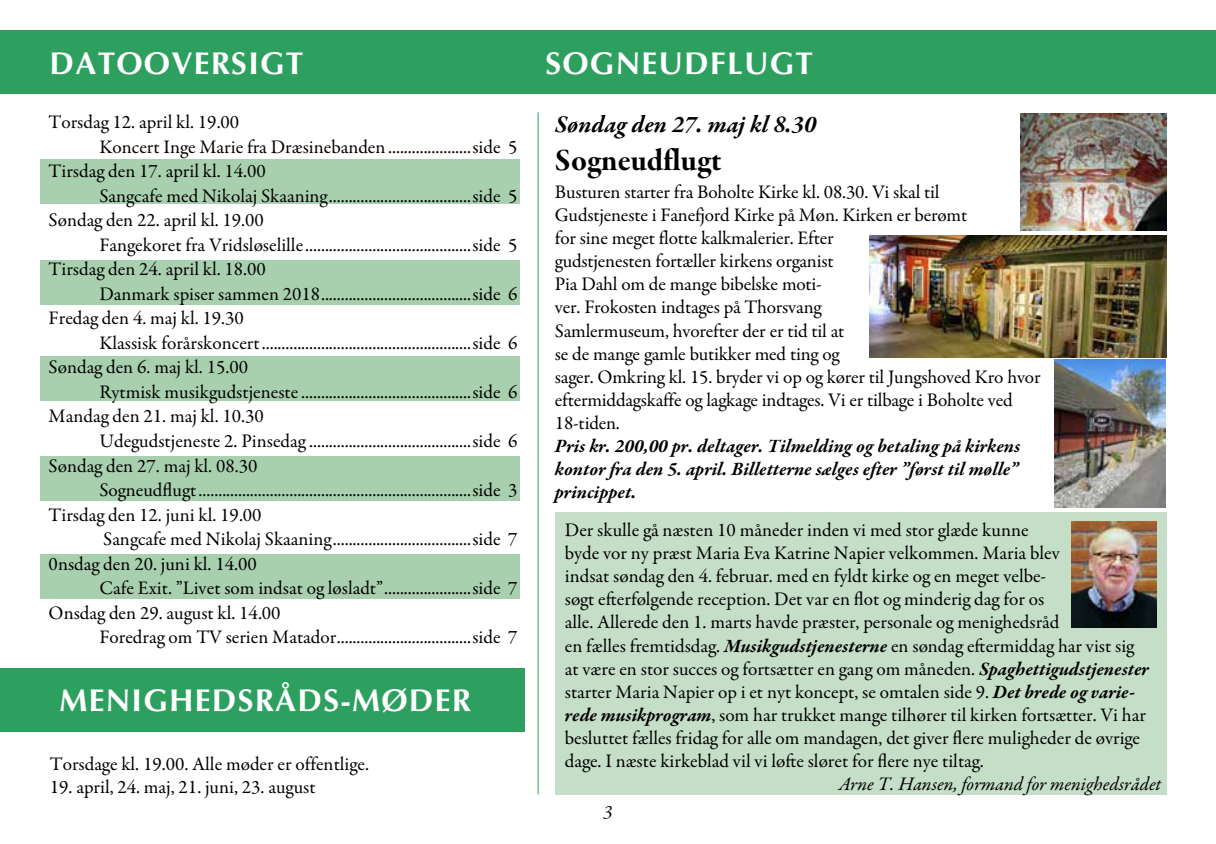
<style>
.page{position:relative;width:1216px;height:844px;background:#fff}
.page>*{position:absolute;margin:0;border:0;box-sizing:border-box;transform-origin:0 0}
.t1{font:700 31.5px "Optima";letter-spacing:.04em;color:#fff}
.t2{font:31.5px "Garamond Premr Pro Bd Subh";color:#000}
.t3{font:italic 700 24.5px "Garamond Premr Pro";color:#000}
.t4{font:19.25px/23.1px "Garamond Premr Pro";color:#000}
.t5{font:italic 700 19.25px/23.1px "Garamond Premr Pro";color:#000;text-align:justify}
.t6{font:italic 19.25px "Garamond Premr Pro";color:#000}
.s1{font-weight:700;font-style:italic}
</style>
<div class="page">
<div style="left:0;top:30px;width:1215px;height:63px;background:#2da05f"></div>
<div style="left:0;top:668px;width:524px;height:63px;background:#2da05f"></div>
<div style="left:41px;top:159px;width:479px;height:45px;background:#a8cfae"></div>
<div style="left:41px;top:260px;width:479px;height:44px;background:#a8cfae"></div>
<div style="left:41px;top:356px;width:479px;height:45px;background:#a8cfae"></div>
<div style="left:41px;top:456px;width:479px;height:44px;background:#a8cfae"></div>
<div style="left:41px;top:553px;width:479px;height:45px;background:#a8cfae"></div>
<hr style="left:537px;top:112px;width:1px;height:682px;background:#2da05f">
<img style="left:1020px;top:114px;width:146px;height:116px">
<img style="left:869px;top:235px;width:297px;height:122px">
<img style="left:1054px;top:359px;width:111px;height:148px">
<div style="left:555px;top:512px;width:611px;height:282px;background:#c5dec7"></div>
<img style="left:1071px;top:521px;width:85px;height:106px">
<h1 class="t1" style="left:50px;top:45px;width:255px">DATOOVERSIGT</h1>
<h1 class="t1" style="left:545px;top:45px;width:269px">SOGNEUDFLUGT</h1>
<p class="t4" style="left:49px;top:111px;width:192px">Torsdag 12. april kl. 19.00</p>
<p class="t4" style="left:99px;top:135px;width:419px">Koncert Inge Marie fra Dræsinebanden .....................side 5</p>
<p class="t4" style="left:49px;top:160px;width:219px">Tirsdag den 17. april kl. 14.00</p>
<p class="t4" style="left:99px;top:184px;width:419px">Sangcafe med Nikolaj Skaaning....................................side 5</p>
<p class="t4" style="left:49px;top:209px;width:217px">Søndag den 22. april kl. 19.00</p>
<p class="t4" style="left:99px;top:233px;width:419px">Fangekoret fra Vridsløselille..........................................side 5</p>
<p class="t4" style="left:49px;top:258px;width:219px">Tirsdag den 24. april kl. 18.00</p>
<p class="t4" style="left:99px;top:282px;width:419px">Danmark spiser sammen 2018......................................side 6</p>
<p class="t4" style="left:49px;top:307px;width:197px">Fredag den 4. maj kl. 19.30</p>
<p class="t4" style="left:99px;top:331px;width:419px">Klassisk forårskoncert.....................................................side 6</p>
<p class="t4" style="left:49px;top:356px;width:201px">Søndag den 6. maj kl. 15.00</p>
<p class="t4" style="left:99px;top:380px;width:419px">Rytmisk musikgudstjeneste ...........................................side 6</p>
<p class="t4" style="left:49px;top:405px;width:217px">Mandag den 21. maj kl. 10.30</p>
<p class="t4" style="left:99px;top:429px;width:419px">Udegudstjeneste 2. Pinsedag .........................................side 6</p>
<p class="t4" style="left:49px;top:454px;width:210px">Søndag den 27. maj kl. 08.30</p>
<p class="t4" style="left:99px;top:478px;width:419px">Sogneudflugt.....................................................................side 3</p>
<p class="t4" style="left:49px;top:503px;width:214px">Tirsdag den 12. juni kl. 19.00</p>
<p class="t4" style="left:103px;top:527px;width:416px">Sangcafe med Nikolaj Skaaning...................................side 7</p>
<p class="t4" style="left:49px;top:552px;width:210px">0nsdag den 20. juni kl. 14.00</p>
<p class="t4" style="left:99px;top:576px;width:419px">Cafe Exit. ”Livet som indsat og løsladt”......................side 7</p>
<p class="t4" style="left:49px;top:601px;width:233px">Onsdag den 29. august kl. 14.00</p>
<p class="t4" style="left:99px;top:626px;width:419px">Foredrag om TV serien Matador..................................side 7</p>
<p class="t3" style="left:555px;top:109px;width:263px">Søndag den 27. maj kl 8.30</p>
<h1 class="t2" style="left:555px;top:141px;width:168px">Sogneudflugt</h1>
<p class="t4" style="left:555px;top:181px;width:487px">Busturen starter fra Boholte Kirke kl. 08.30. Vi skal til<br>Gudstjeneste i Fanefjord Kirke på Møn. Kirken er berømt<br>for sine meget flotte kalkmalerier. Efter<br>gudstjenesten fortæller kirkens organist<br>Pia Dahl om de mange bibelske moti-<br>ver. Frokosten indtages på Thorsvang<br>Samlermuseum, hvorefter der er tid til at<br>se de mange gamle butikker med ting og<br>sager. Omkring kl. 15. bryder vi op og kører til Jungshoved Kro hvor eftermiddagskaffe og lagkage indtages. Vi er tilbage i Boholte ved 18-tiden.</p>
<p class="t5" style="left:555px;top:435px;width:467px">Pris kr. 200,00 pr. deltager. Tilmelding og betaling på kirkens kontor fra den 5. april. Billetterne sælges efter ”først til mølle” princippet.</p>
<p class="t4" style="left:565px;top:518px;width:585px">Der skulle gå næsten 10 måneder inden vi med stor glæde kunne<br>byde vor ny præst Maria Eva Katrine Napier velkommen. Maria blev<br>indsat søndag den 4. februar. med en fyldt kirke og en meget velbe-<br>søgt efterfølgende reception. Det var en flot og minderig dag for os<br>alle. Allerede den 1. marts havde præster, personale og menighedsråd<br>en fælles fremtidsdag. <span class="s1">Musikgudstjenesterne</span> en søndag eftermiddag har vist sig at være en stor succes og fortsætter en gang om måneden. <span class="s1">Spaghettigudstjenester </span>starter Maria Napier op i et nyt koncept, se omtalen side 9. <span class="s1">Det brede og varie&shy;rede musikprogram</span>, som har trukket mange tilhører til kirken fortsætter. Vi har besluttet fælles fridag for alle om mandagen, det giver flere muligheder de øvrige dage. I næste kirkeblad vil vi løfte sløret for flere nye tiltag.</p>
<p class="t6" style="left:838px;top:771px;width:324px">Arne T. Hansen, formand for menighedsrådet</p>
<h1 class="t1" style="left:60px;top:682px;width:413px">MENIGHEDSRÅDS-MØDER</h1>
<p class="t4" style="left:50px;top:752px;width:320px">Torsdage kl. 19.00. Alle møder er offentlige.</p>
<p class="t4" style="left:50px;top:775px;width:267px">19. april, 24. maj, 21. juni, 23. august</p>
<p class="t6" style="left:603px;top:799px;width:11px">3</p>
</div>
